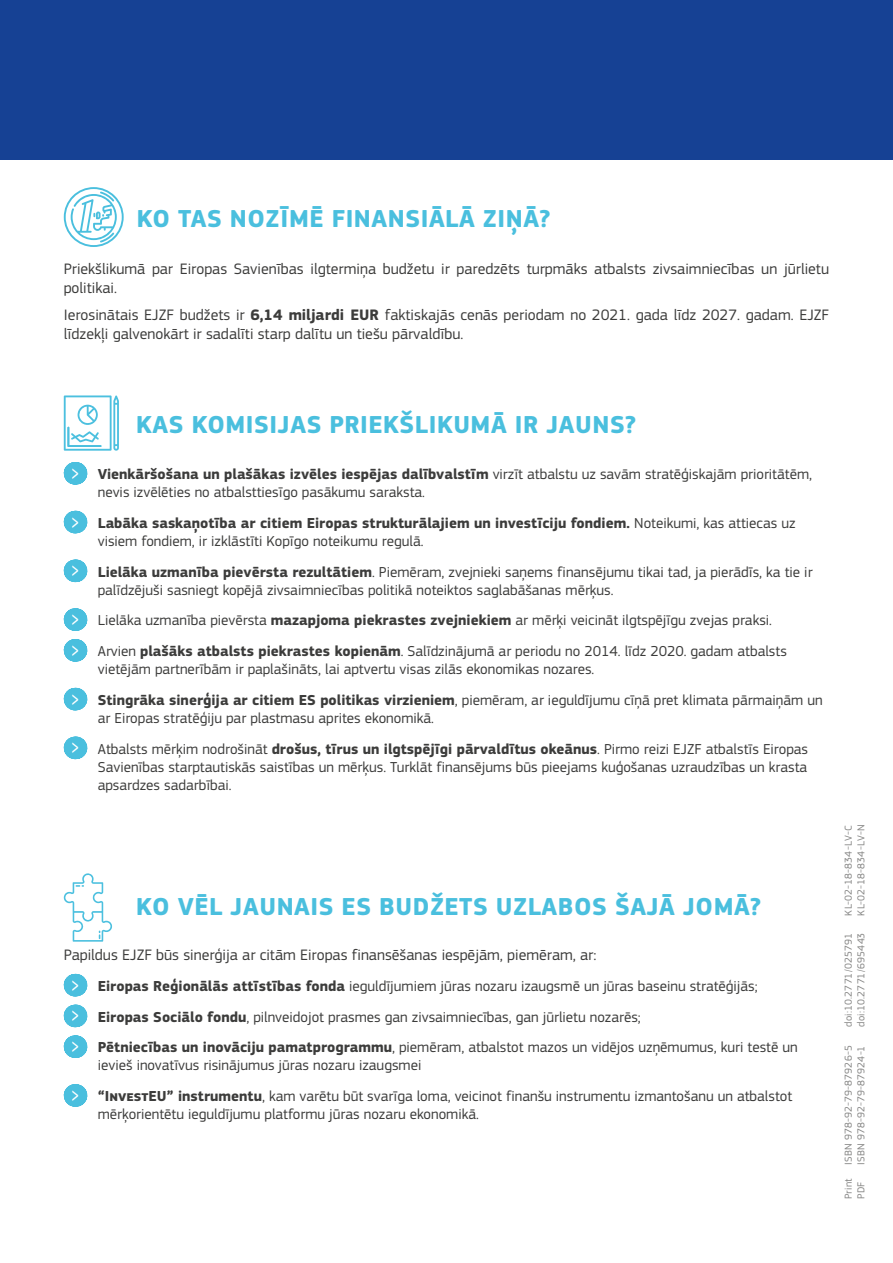
<style>
.page{position:relative;width:893px;height:1263px;background:#fff}
.page>*{position:absolute;margin:0;border:0;box-sizing:border-box;transform-origin:0 0}
.title_2{font:700 25.5px "EC Square Sans Pro";letter-spacing:.02em;color:#4abfde}
.body{font:15.75px/18.9px "EC Square Sans Pro";color:#3c3c3b}
.t1{font:15px/18px "EC Square Sans Pro";color:#3c3c3b}
.t2{font:10.5px "EC Square Sans Pro";letter-spacing:.025em;color:#858584}
.s1{font-weight:700}
.s2{font-size:22.5px;color:#fff}
</style>
<div class="page">
<div style="left:0;top:0;width:893px;height:160px;background:#164194"></div>
<svg style="left:75px;top:974px;width:1px;height:22px"></svg>
<svg style="left:75px;top:1005px;width:1px;height:22px"></svg>
<svg style="left:75px;top:1035px;width:1px;height:23px"></svg>
<svg style="left:75px;top:1084px;width:1px;height:23px"></svg>
<svg style="left:75px;top:462px;width:1px;height:22px"></svg>
<svg style="left:75px;top:511px;width:1px;height:22px"></svg>
<svg style="left:75px;top:560px;width:1px;height:22px"></svg>
<svg style="left:75px;top:608px;width:1px;height:23px"></svg>
<svg style="left:75px;top:639px;width:1px;height:23px"></svg>
<svg style="left:75px;top:688px;width:1px;height:22px"></svg>
<svg style="left:75px;top:737px;width:1px;height:22px"></svg>
<svg style="left:64px;top:873px;width:48px;height:69px"></svg>
<svg style="left:64px;top:395px;width:55px;height:56px"></svg>
<svg style="left:64px;top:187px;width:60px;height:60px"></svg>
<p class="title_2" style="left:137px;top:203px;width:415px">KO TAS NOZĪMĒ FINANSIĀLĀ ZIŅĀ?</p>
<p class="body" style="left:64px;top:259px;width:767px">Priekšlikumā par Eiropas Savienības ilgtermiņa budžetu ir paredzēts turpmāks atbalsts zivsaimniecības un jūrlietu politikai.</p>
<p class="body" style="left:64px;top:306px;width:767px">Ierosinātais EJZF budžets ir <span class="s1">6,14 miljardi EUR</span> faktiskajās cenās periodam no 2021. gada līdz 2027. gadam. EJZF līdzekļi galvenokārt ir sadalīti starp dalītu un tiešu pārvaldību.</p>
<p class="title_2" style="left:136px;top:409px;width:501px">KAS KOMISIJAS PRIEKŠLIKUMĀ IR JAUNS?</p>
<p class="t1" style="left:98px;top:465px;width:716px;text-indent:-27px"><span class="s2">&gt;</span> <span class="s1">Vienkāršošana un plašākas izvēles iespējas dalībvalstīm</span> virzīt atbalstu uz savām stratēģiskajām prioritātēm, nevis izvēlēties no atbalsttiesīgo pasākumu saraksta.</p>
<p class="t1" style="left:98px;top:514px;width:699px;text-indent:-27px"><span class="s2">&gt;</span> <span class="s1">Labāka saskaņotība ar citiem Eiropas strukturālajiem un investīciju fondiem.</span> Noteikumi, kas attiecas uz visiem fondiem, ir izklāstīti Kopīgo noteikumu regulā.</p>
<p class="t1" style="left:98px;top:563px;width:716px;text-indent:-27px"><span class="s2">&gt;</span> <span class="s1">Lielāka uzmanība pievērsta rezultātiem</span>. Piemēram, zvejnieki saņems finansējumu tikai tad, ja pierādīs, ka tie ir palīdzējuši sasniegt kopējā zivsaimniecības politikā noteiktos saglabāšanas mērķus.</p>
<p class="t1" style="left:71px;top:611px;width:702px"><span class="s2">&gt;</span> Lielāka uzmanība pievērsta <span class="s1">mazapjoma piekrastes zvejniekiem</span> ar mērķi veicināt ilgtspējīgu zvejas praksi.</p>
<p class="t1" style="left:98px;top:642px;width:691px;text-indent:-27px"><span class="s2">&gt;</span> Arvien <span class="s1">plašāks atbalsts piekrastes kopienām</span>. Salīdzinājumā ar periodu no 2014. līdz 2020. gadam atbalsts vietējām partnerībām ir paplašināts, lai aptvertu visas zilās ekonomikas nozares.</p>
<p class="t1" style="left:98px;top:691px;width:726px;text-indent:-27px"><span class="s2">&gt;</span> <span class="s1">Stingrāka sinerģija ar citiem ES politikas virzieniem</span>, piemēram, ar ieguldījumu cīņā pret klimata pārmaiņām un ar Eiropas stratēģiju par plastmasu aprites ekonomikā.</p>
<p class="t1" style="left:98px;top:740px;width:712px;text-align:justify;text-indent:-27px"><span class="s2">&gt;</span> Atbalsts mērķim nodrošināt <span class="s1">drošus, tīrus un ilgtspējīgi pārvaldītus okeānus</span>. Pirmo reizi EJZF atbalstīs Eiropas Savienības starptautiskās saistības un mērķus. Turklāt finansējums būs pieejams kuģošanas uzraudzības un krasta apsardzes sadarbībai.</p>
<p class="title_2" style="left:136px;top:891px;width:626px">KO VĒL JAUNAIS ES BUDŽETS UZLABOS ŠAJĀ JOMĀ?</p>
<p class="body" style="left:64px;top:945px;width:534px">Papildus EJZF būs sinerģija ar citām Eiropas finansēšanas iespējām, piemēram, ar:</p>
<p class="t1" style="left:71px;top:977px;width:688px"><span class="s2">&gt;</span> <span class="s1">Eiropas Reģionālās attīstības fonda</span> ieguldījumiem jūras nozaru izaugsmē un jūras baseinu stratēģijās;</p>
<p class="t1" style="left:71px;top:1008px;width:571px"><span class="s2">&gt;</span> <span class="s1">Eiropas Sociālo fondu</span>, pilnveidojot prasmes gan zivsaimniecības, gan jūrlietu nozarēs;</p>
<p class="t1" style="left:98px;top:1038px;width:701px;text-indent:-27px"><span class="s2">&gt;</span> <span class="s1">Pētniecības un inovāciju pamatprogrammu</span>, piemēram, atbalstot mazos un vidējos uzņēmumus, kuri testē un ievieš inovatīvus risinājumus jūras nozaru izaugsmei</p>
<p class="t1" style="left:98px;top:1087px;width:696px;text-indent:-27px"><span class="s2">&gt;</span> <span class="s1">“InvestEU” instrumentu</span>, kam varētu būt svarīga loma, veicinot finanšu instrumentu izmantošanu un atbalstot mērķorientētu ieguldījumu platformu jūras nozaru ekonomikā.</p>
<p class="t2" style="left:855px;top:916px;width:93px;rotate:-90deg">KL-02-18-834-LV-N</p>
<p class="t2" style="left:842px;top:916px;width:92px;rotate:-90deg">KL-02-18-834-LV-C</p>
<p class="t2" style="left:855px;top:1027px;width:95px;rotate:-90deg">doi:10.2771/695443</p>
<p class="t2" style="left:842px;top:1027px;width:95px;rotate:-90deg">doi:10.2771/025791</p>
<p class="t2" style="left:842px;top:1165px;width:121px;rotate:-90deg">ISBN 978-92-79-87926-5</p>
<p class="t2" style="left:855px;top:1165px;width:120px;rotate:-90deg">ISBN 978-92-79-87924-1</p>
<p class="t2" style="left:842px;top:1199px;width:22px;rotate:-90deg">Print</p>
<p class="t2" style="left:855px;top:1199px;width:19px;rotate:-90deg">PDF</p>
</div>
